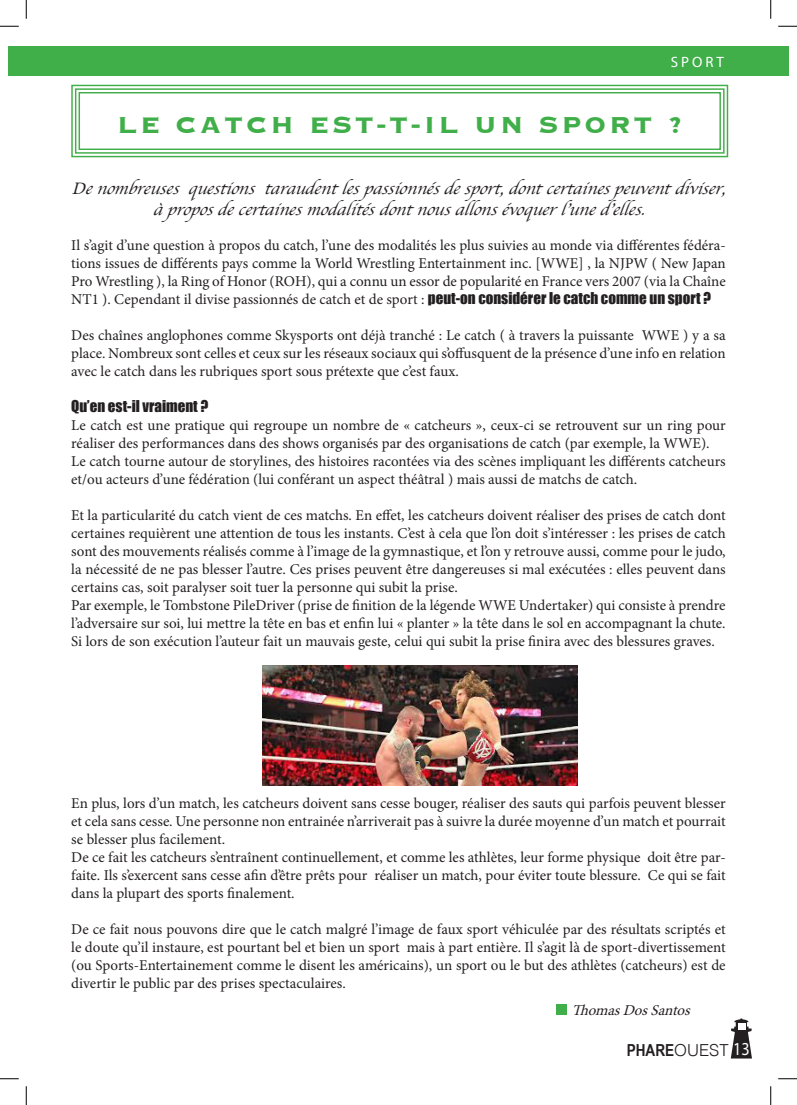
<style>
.page{position:relative;width:797px;height:1105px;background:#fff}
.page>*{position:absolute;margin:0;border:0;box-sizing:border-box;transform-origin:0 0}
.t1{font:700 30px "Copperplate";letter-spacing:.1em;color:#40ae49}
.t2{font:italic 17.5px/21px "Apple Chancery";color:#231f20;text-align:center}
.t3{font:700 16.5px "Arial Narrow";color:#231f20}
.t4{font:15px/18px "Minion Pro";color:#231f20;text-align:justify}
.t5{font:15px "Impact";color:#231f20}
.t6{font:italic 15px "Minion Pro";color:#231f20}
.t7{font:15px "Myriad Pro";letter-spacing:.195em;color:#fff}
.s1{font-family:"Minion Pro"}
.s2{font-family:"Impact"}
.s3{font-family:"Helvetica";font-weight:300}
.s4{font-family:"Myriad Pro";font-weight:400;font-size:18.38px;color:#fff}
</style>
<div class="page">
<svg style="left:730px;top:1018px;width:22px;height:40px"></svg>
<div style="left:738px;top:1023px;width:7px;height:7px;background:#fff"></div>
<div style="left:26px;top:46px;width:762px;height:29px;background:#40ae49"></div>
<div style="left:9px;top:46px;width:17px;height:29px;background:#40ae49"></div>
<svg style="left:71px;top:84px;width:658px;height:74px"></svg>
<div style="left:75px;top:88px;width:649px;height:66px;border:1px solid #40ae49"></div>
<div style="left:79px;top:92px;width:642px;height:58px;border:1px solid #40ae49"></div>
<div style="left:556px;top:1004px;width:10px;height:11px;background:#40ae49"></div>
<img style="left:262px;top:665px;width:315px;height:120px">
<svg style="left:0;top:25px;width:19px;height:2px"></svg>
<svg style="left:778px;top:25px;width:19px;height:2px"></svg>
<svg style="left:0;top:1078px;width:19px;height:1px"></svg>
<svg style="left:778px;top:1078px;width:19px;height:1px"></svg>
<svg style="left:25px;top:0;width:2px;height:19px"></svg>
<svg style="left:25px;top:1086px;width:2px;height:19px"></svg>
<svg style="left:770px;top:0;width:1px;height:19px"></svg>
<svg style="left:770px;top:1086px;width:1px;height:19px"></svg>
<p class="t7" style="left:671px;top:52px;width:55px">SPORT</p>
<h1 class="t1" style="left:117px;top:105px;width:567px">LE CATCH EST-T-IL UN SPORT ?</h1>
<p class="t2" style="left:72px;top:178px;width:662px"><span class="s1">D</span>enombreuses questions taraudentlespassionnésdesport,dontcertainespeuventdiviser, àproposdecertainesmodalitésdontnousallonsévoquerl’uned’elles.</p>
<p class="t4" style="left:71px;top:236px;width:656px">Il s’agit d’une question à propos du catch, l’une des modalités les plus suivies au monde via différentes fédéra&shy;tions issues de différents pays comme la World Wrestling Entertainment inc. [WWE] , la NJPW ( New Japan Pro Wrestling ), la Ring of Honor (ROH), qui a connu un essor de popularité en France vers 2007 (via la Chaîne NT1 ). Cependant il divise passionnés de catch et de sport : <span class="s2">peut-on considérer le catch comme un sport ?</span></p>
<p class="t4" style="left:71px;top:326px;width:656px">Des chaînes anglophones comme Skysports ont déjà tranché : Le catch ( à travers la puissante WWE ) y a sa place. Nombreux sont celles et ceux sur les réseaux sociaux qui s’offusquent de la présence d’une info en relation avec le catch dans les rubriques sport sous prétexte que c’est faux.</p>
<p class="t5" style="left:71px;top:394px;width:139px">Qu’en est-il vraiment ?</p>
<p class="t4" style="left:71px;top:416px;width:656px;text-align:left">Le catch est une pratique qui regroupe un nombre de « catcheurs », ceux-ci se retrouvent sur un ring pour réaliser des performances dans des shows organisés par des organisations de catch (par exemple, la WWE).<br>Le catch tourne autour de storylines, des histoires racontées via des scènes impliquant les différents catcheurs et/ou acteurs d’une fédération (lui conférant un aspect théâtral ) mais aussi de matchs de catch.</p>
<p class="t4" style="left:71px;top:506px;width:656px;text-align:left">Et la particularité du catch vient de ces matchs. En effet, les catcheurs doivent réaliser des prises de catch dont certaines requièrent une attention de tous les instants. C’est à cela que l’on doit s’intéresser : les prises de catch sont des mouvements réalisés comme à l’image de la gymnastique, et l’on y retrouve aussi, comme pour le judo, la nécessité de ne pas blesser l’autre. Ces prises peuvent être dangereuses si mal exécutées : elles peuvent dans certains cas, soit paralyser soit tuer la personne qui subit la prise.<br>Par exemple, le Tombstone PileDriver (prise de finition de la légende WWE Undertaker) qui consiste à prendre l’adversaire sur soi, lui mettre la tête en bas et enfin lui « planter » la tête dans le sol en accompagnant la chute.<br>Si lors de son exécution l’auteur fait un mauvais geste, celui qui subit la prise finira avec des blessures graves.</p>
<p class="t4" style="left:71px;top:794px;width:656px;text-align:left">En plus, lors d’un match, les catcheurs doivent sans cesse bouger, réaliser des sauts qui parfois peuvent blesser et cela sans cesse. Une personne non entrainée n’arriverait pas à suivre la durée moyenne d’un match et pourrait se blesser plus facilement.<br>De ce fait les catcheurs s’entraînent continuellement, et comme les athlètes, leur forme physique doit être par&shy;faite. Ils s’exercent sans cesse afin d’être prêts pour réaliser un match, pour éviter toute blessure. Ce qui se fait dans la plupart des sports finalement.</p>
<p class="t4" style="left:71px;top:920px;width:656px">De ce fait nous pouvons dire que le catch malgré l’image de faux sport véhiculée par des résultats scriptés et le doute qu’il instaure, est pourtant bel et bien un sport mais à part entière. Il s’agit là de sport-divertissement (ou Sports-Entertainement comme le disent les américains), un sport ou le but des athlètes (catcheurs) est de divertir le public par des prises spectaculaires.</p>
<p class="t6" style="left:571px;top:1000px;width:125px">ThomasDosSantos</p>
<p class="t3" style="left:626px;top:1037px;width:125px">PHARE<span class="s3">OUEST</span> <span class="s4">13</span></p>
</div>
